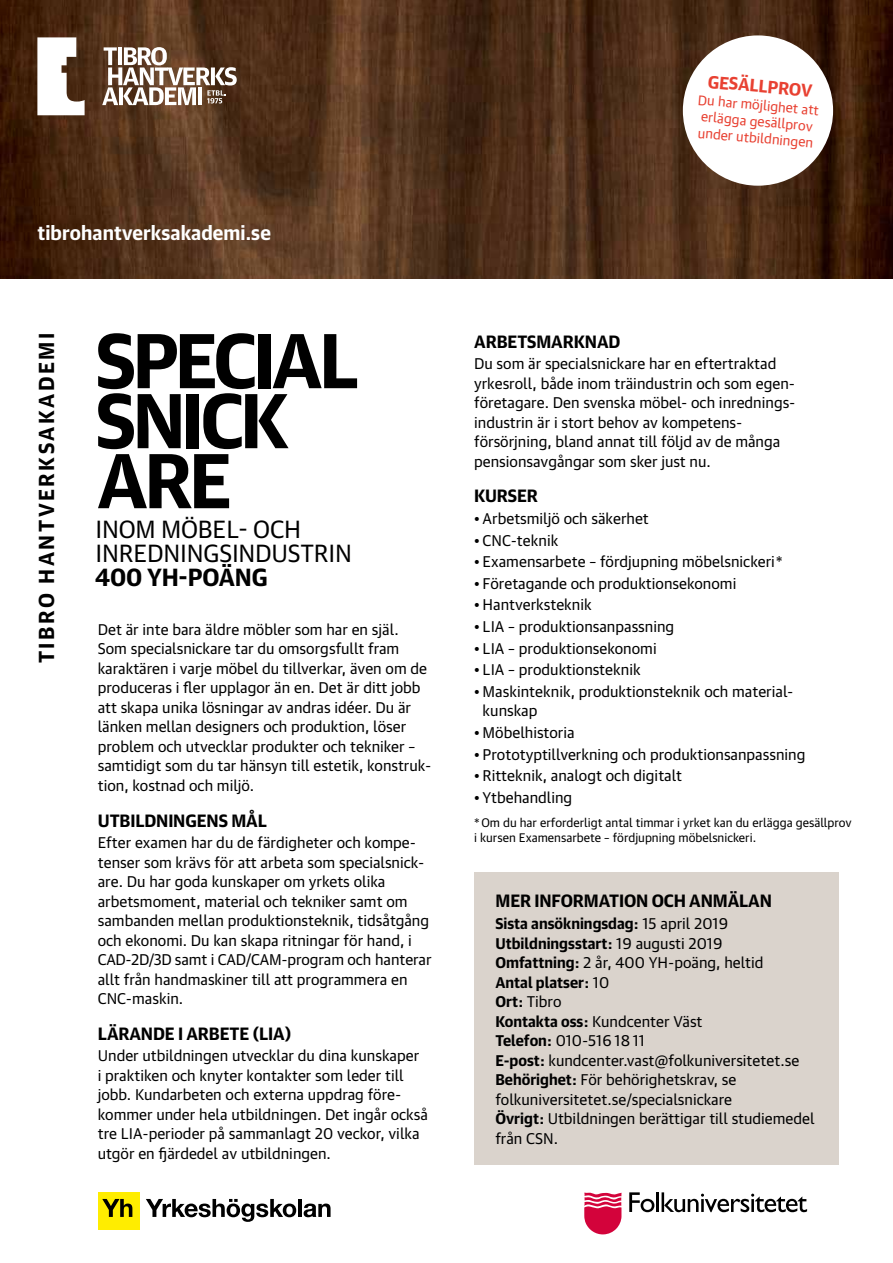
<style>
.page{position:relative;width:893px;height:1263px;background:#fff}
.page>*{position:absolute;margin:0;border:0;box-sizing:border-box;transform-origin:0 0}
.t1{font:700 75px/60px "Guardian Text Sans";letter-spacing:-.05em;color:#000}
.t2{font:24px/24px "Guardian Text Sans";letter-spacing:-.01em;color:#000}
.t3{font:700 24px "Guardian Text Sans";letter-spacing:-.01em;color:#000}
.t4{font:700 21px "Guardian Text Sans";letter-spacing:.115em;color:#000}
.t5{font:700 19.5px "Guardian Text Sans";letter-spacing:.005em;color:#fff}
.t6{font:700 17.25px "Guardian Text Sans";letter-spacing:-.01em;color:#000}
.t7{font:700 17.25px "Guardian Text Sans";color:#e84132}
.t8{font:15px/19.5px "Guardian Text Sans";color:#000}
.t9{font:13.5px/16.5px "Guardian Text Sans";color:#e84132}
.t10{font:12px/15px "Guardian Text Sans";color:#000}
.s1{font-weight:700}
</style>
<div class="page">
<img style="left:0;top:0;width:893px;height:279px">
<div style="left:474px;top:872px;width:364px;height:293px;background:#dad3cc"></div>
<svg style="left:629px;top:1192px;width:25px;height:20px"></svg>
<hr style="left:656px;top:1192px;width:3px;height:20px;background:#000">
<svg style="left:662px;top:1192px;width:145px;height:20px"></svg>
<svg style="left:584px;top:1192px;width:38px;height:42px"></svg>
<div style="left:98px;top:1192px;width:41px;height:37px;background:#ffed00"></div>
<svg style="left:102px;top:1199px;width:30px;height:18px"></svg>
<svg style="left:146px;top:1199px;width:150px;height:23px"></svg>
<hr style="left:298px;top:1199px;width:4px;height:18px;background:#000">
<svg style="left:304px;top:1203px;width:27px;height:14px"></svg>
<svg style="left:102px;top:47px;width:135px;height:58px"></svg>
<svg style="left:37px;top:37px;width:48px;height:78px"></svg>
<div style="left:683px;top:35px;width:150px;height:151px;background:#fff;border-radius:50%"></div>
<h3 class="t5" style="left:37px;top:217px;width:235px">tibrohantverksakademi.se</h3>
<h3 class="t4" style="left:29px;top:663px;width:332px;rotate:-90deg">TIBRO HANTVERKSAKADEMI</h3>
<h1 class="t1" style="left:96px;top:323px;width:265px">SPECIAL<br>SNICK<br>ARE</h1>
<h2 class="t2" style="left:96px;top:514px;width:258px">INOM MÖBEL- OCH<br>INREDNINGSINDUSTRIN</h2>
<h2 class="t3" style="left:95px;top:557px;width:174px">400 YH-POÄNG</h2>
<p class="t8" style="left:98px;top:618px;width:335px">Det är inte bara äldre möbler som har en själ.<br>Som specialsnickare tar du omsorgsfullt fram karaktären i varje möbel du tillverkar, även om de produceras i fler upplagor än en. Det är ditt jobb att skapa unika lösningar av andras idéer. Du är länken mellan designers och produktion, löser problem och utvecklar produkter och tekniker – samtidigt som du tar hänsyn till estetik, konstruk&shy;tion, kostnad och miljö.</p>
<p class="t6" style="left:98px;top:806px;width:170px">UTBILDNINGENS MÅL</p>
<p class="t8" style="left:98px;top:831px;width:335px">Efter examen har du de färdigheter och kompe&shy;tenser som krävs för att arbeta som specialsnick&shy;are. Du har goda kunskaper om yrkets olika arbetsmoment, material och tekniker samt om sambanden mellan produktionsteknik, tidsåtgång och ekonomi. Du kan skapa ritningar för hand, i CAD-2D/3D samt i CAD/CAM-program och hanterar allt från handmaskiner till att programmera en CNC-maskin.</p>
<p class="t6" style="left:98px;top:1019px;width:195px">LÄRANDE I ARBETE (LIA)</p>
<p class="t8" style="left:98px;top:1045px;width:332px">Under utbildningen utvecklar du dina kunskaper<br>i praktiken och knyter kontakter som leder till jobb. Kundarbeten och externa uppdrag före&shy;kommer under hela utbildningen. Det ingår också tre LIA-perioder på sammanlagt 20 veckor, vilka utgör en fjärdedel av utbildningen.</p>
<p class="t7" style="left:709px;top:67px;width:106px;rotate:5deg">GESÄLLPROV</p>
<p class="t9" style="left:699px;top:90px;width:123px;rotate:5deg">Du har möjlighet att erlägga gesällprov under utbildningen</p>
<p class="t6" style="left:474px;top:327px;width:148px">ARBETSMARKNAD</p>
<p class="t8" style="left:474px;top:352px;width:323px">Du som är specialsnickare har en eftertraktad yrkesroll, både inom träindustrin och som egen&shy;företagare. Den svenska möbel- och inrednings&shy;industrin är i stort behov av kompetens&shy;försörjning, bland annat till följd av de många pensionsavgångar som sker just nu.</p>
<p class="t6" style="left:474px;top:482px;width:65px">KURSER</p>
<p class="t8" style="left:474px;top:507px;width:176px">• Arbetsmiljö och säkerhet</p>
<p class="t8" style="left:474px;top:529px;width:86px">• CNC-teknik</p>
<p class="t8" style="left:474px;top:550px;width:310px">• Examensarbete – fördjupning möbelsnickeri*</p>
<p class="t8" style="left:474px;top:572px;width:264px">• Företagande och produktionsekonomi</p>
<p class="t8" style="left:474px;top:594px;width:119px">• Hantverksteknik</p>
<p class="t8" style="left:474px;top:615px;width:202px">• LIA – produktionsanpassning</p>
<p class="t8" style="left:474px;top:637px;width:184px">• LIA – produktionsekonomi</p>
<p class="t8" style="left:474px;top:659px;width:168px">• LIA – produktionsteknik</p>
<p class="t8" style="left:483px;top:680px;width:312px;text-indent:-9px">• Maskinteknik, produktionsteknik och material&shy;kunskap</p>
<p class="t8" style="left:474px;top:721px;width:102px">• Möbelhistoria</p>
<p class="t8" style="left:474px;top:743px;width:333px">• Prototyptillverkning och produktionsanpassning</p>
<p class="t8" style="left:474px;top:765px;width:209px">• Ritteknik, analogt och digitalt</p>
<p class="t8" style="left:474px;top:786px;width:100px">• Ytbehandling</p>
<p class="t10" style="left:474px;top:814px;width:379px">* Om du har erforderligt antal timmar i yrket kan du erlägga gesällprov i kursen Examensarbete – fördjupning möbelsnickeri.</p>
<p class="t6" style="left:495px;top:887px;width:278px">MER INFORMATION OCH ANMÄLAN</p>
<p class="t8" style="left:495px;top:912px;width:321px"><span class="s1">Sista ansökningsdag:</span> 15 april 2019<br><span class="s1">Utbildningsstart:</span> 19 augusti 2019<br><span class="s1">Omfattning:</span> 2 år, 400 YH-poäng, heltid<br><span class="s1">Antal platser:</span> 10<br><span class="s1">Ort:</span> Tibro<br><span class="s1">Kontakta oss:</span> Kundcenter Väst<br><span class="s1">Telefon:</span> 010-516 18 11<br><span class="s1">E-post:</span> kundcenter.vast@folkuniversitetet.se<br><span class="s1">Behörighet:</span> För behörighetskrav, se folkuniversitetet.se/specialsnickare<br><span class="s1">Övrigt:</span> Utbildningen berättigar till studiemedel från CSN.</p>
</div>
